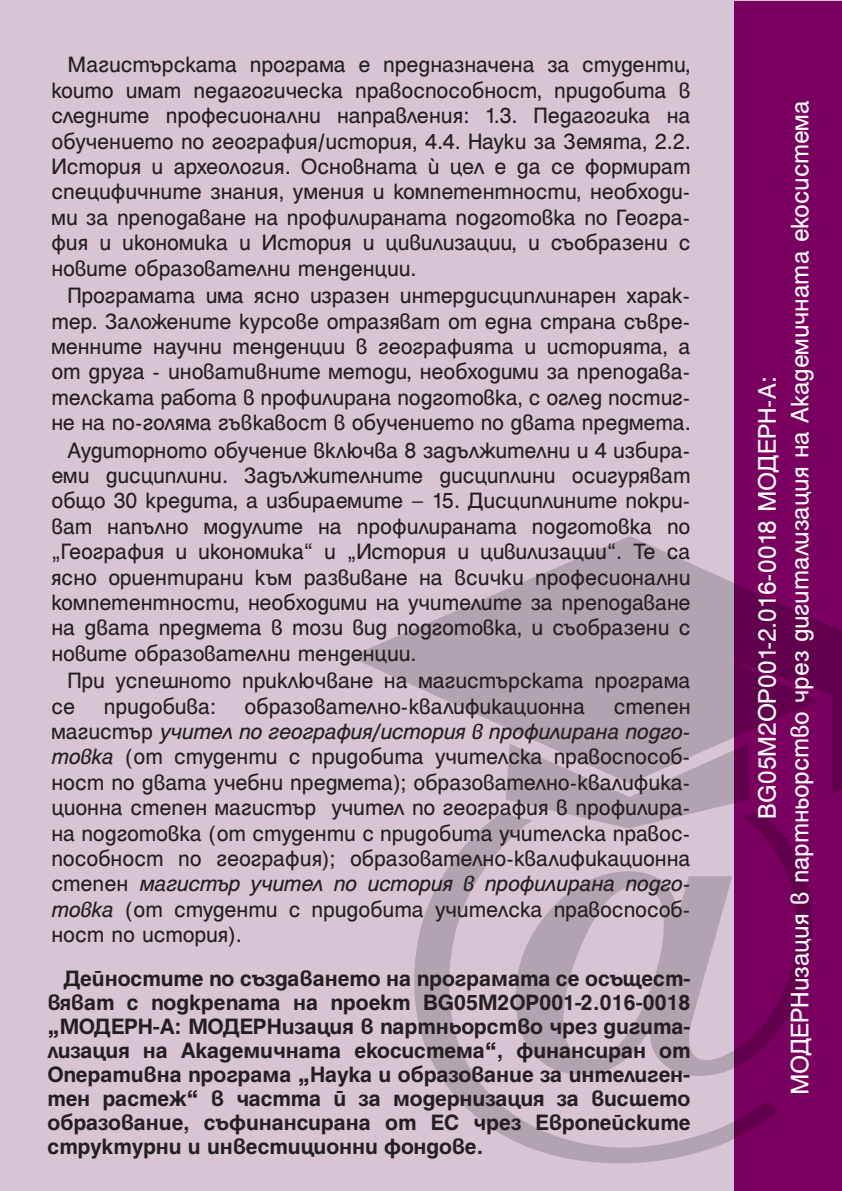
<style>
.page{position:relative;width:842px;height:1191px;background:#d8c5d3}
.page>*{position:absolute;margin:0;border:0;box-sizing:border-box;transform-origin:0 0}
.t1{font:27.4px/33px "Helen Pro";color:#fff;text-align:center}
.t2{font:24px/25.4px "Helen Pro";letter-spacing:-.005em;color:#231f20;text-align:justify}
.t3{font:700 24px/24px "Helen Pro";color:#231f20;text-align:justify}
.t4{font:italic 24px "Helen Pro";letter-spacing:-.01em;color:#231f20}
.s1{font-style:normal}
.s2{font-style:italic}
</style>
<div class="page">
<div style="left:734px;top:1px;width:108px;height:1190px;background:#7a005f"></div>
<svg style="left:350px;top:536px;width:492px;height:627px"></svg>
<p class="t2" style="left:51px;top:52px;width:641px;text-indent:16px">Магистърската програма е предназначена за студенти, които имат педагогическа правоспособност, придобита в следните професионални направления: 1.3. Педагогика на обучението по география/история, 4.4. Науки за Земята, 2.2.<br>История и археология. Основната ù цел е да се формират специфичните знания, умения и компетентности, необходи&shy;ми за преподаване на профилираната подготовка по Геогра&shy;фия и икономика и История и цивилизации, и съобразени с новите образователни тенденции.</p>
<p class="t2" style="left:67px;top:283px;width:625px">Програмата има ясно изразен интердисциплинарен харак-</p>
<p class="t2" style="left:51px;top:308px;width:641px">тер. Заложените курсове отразяват от една страна съвре-</p>
<p class="t2" style="left:51px;top:333px;width:641px">менните научни тенденции в географията и историята, а</p>
<p class="t2" style="left:51px;top:359px;width:641px">от друга - иновативните методи, необходими за преподава-</p>
<p class="t2" style="left:51px;top:384px;width:641px">телската работа в профилирана подготовка, с оглед постиг-</p>
<p class="t2" style="left:51px;top:410px;width:641px">не на по-голяма гъвкавост в обучението по двата предмета.</p>
<p class="t2" style="left:67px;top:437px;width:625px">Аудиторното обучение включва 8 задължителни и 4 избира-</p>
<p class="t2" style="left:51px;top:462px;width:641px">еми дисциплини. Задължителните дисциплини осигуряват</p>
<p class="t2" style="left:51px;top:488px;width:641px">общо 30 кредита, а избираемите – 15. Дисциплините покри-</p>
<p class="t2" style="left:51px;top:513px;width:641px">ват напълно модулите на профилираната подготовка по</p>
<p class="t2" style="left:51px;top:539px;width:641px">„География и икономика“ и „История и цивилизации“. Те са</p>
<p class="t2" style="left:51px;top:564px;width:641px">ясно ориентирани към развиване на всички професионални</p>
<p class="t2" style="left:51px;top:589px;width:641px">компетентности, необходими на учителите за преподаване</p>
<p class="t2" style="left:51px;top:615px;width:640px">на двата предмета в този вид подготовка, и съобразени с</p>
<p class="t2" style="left:51px;top:640px;width:366px">новите образователни тенденции.</p>
<p class="t2" style="left:67px;top:667px;width:625px">При успешното приключване на магистърската програма</p>
<p class="t2" style="left:51px;top:693px;width:641px">се придобива: образователно-квалификационна степен</p>
<p class="t4" style="left:51px;top:718px;width:641px"><span class="s1">магистър</span> учител по география/история в профилирана подго-</p>
<p class="t2" style="left:51px;top:744px;width:641px"><span class="s2">товка</span> (от студенти с придобита учителска правоспособ-</p>
<p class="t2" style="left:51px;top:769px;width:641px">ност по двата учебни предмета); образователно-квалифика-</p>
<p class="t2" style="left:51px;top:794px;width:641px">ционна степен магистър учител по география в профилира-</p>
<p class="t2" style="left:51px;top:820px;width:640px">на подготовка (от студенти с придобита учителска правос-</p>
<p class="t2" style="left:51px;top:845px;width:641px">пособност по география); образователно-квалификационна</p>
<p class="t4" style="left:51px;top:870px;width:641px"><span class="s1">степен</span> магистър учител по история в профилирана подго-</p>
<p class="t2" style="left:51px;top:896px;width:641px"><span class="s2">товка</span> (от студенти с придобита учителска правоспособ-</p>
<p class="t2" style="left:51px;top:921px;width:192px">ност по история).</p>
<p class="t3" style="left:47px;top:966px;width:645px;text-indent:16px">Дейностите по създаването на програмата се осъщест&shy;вяват с подкрепата на проект BG05M2OP001-2.016-0018 „МОДЕРН-А: МОДЕРНизация в партньорство чрез дигита&shy;лизация на Академичната eкосистема“, финансиран от Оперативна програма „Наука и образование за интелиген&shy;тен растеж“ в частта й за модернизация за висшето образование, съфинансирана от ЕС чрез Европейските структурни и инвестиционни фондове.</p>
<p class="t1" style="left:750px;top:1095px;width:996px;rotate:-90deg">BG05M2OP001-2.016-0018 МОДЕРН-А:<br>МОДЕРНизация в партньорство чрез дигитализация на Академичната eкосистема</p>
</div>
